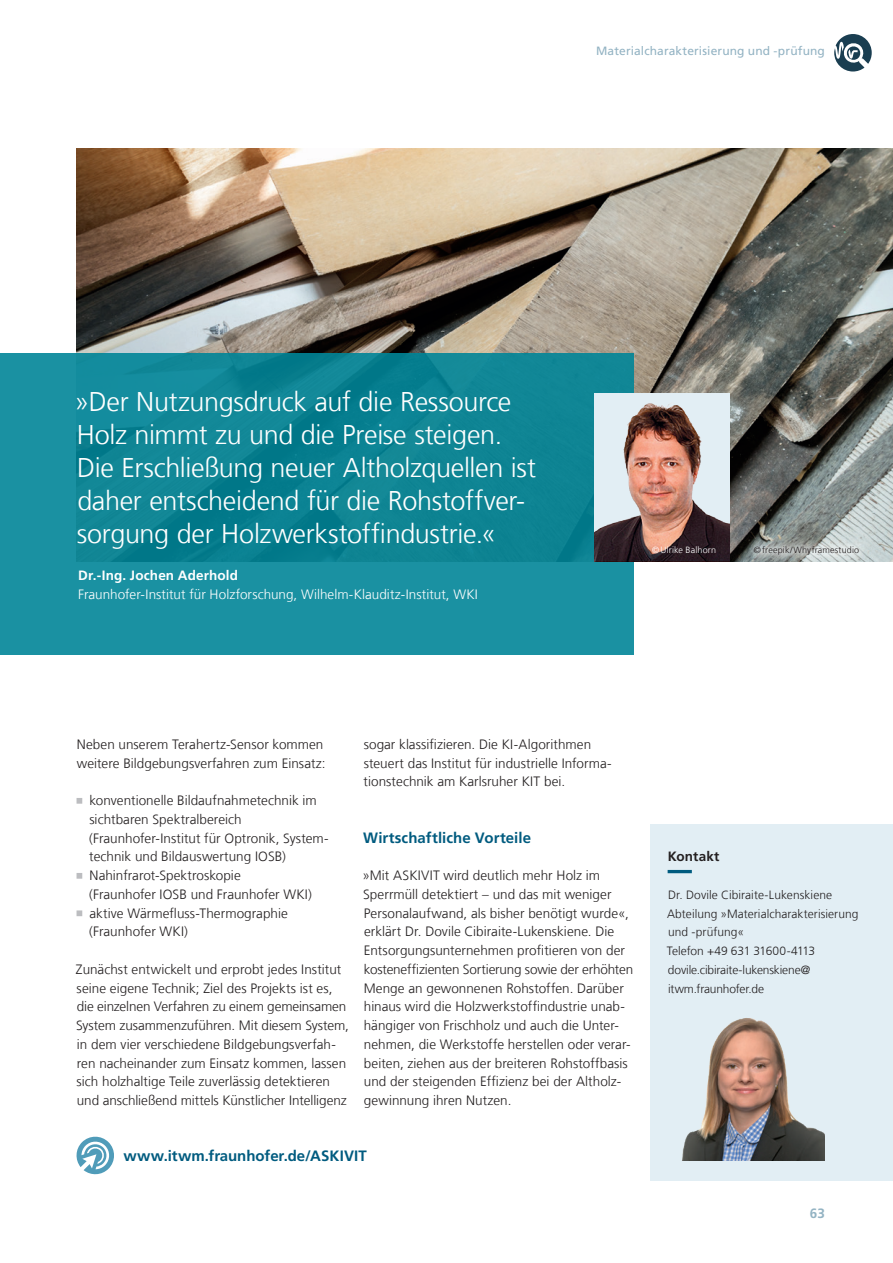
<style>
.page{position:relative;width:893px;height:1263px;background:#fff}
.page>*{position:absolute;margin:0;border:0;box-sizing:border-box;transform-origin:0 0}
.Hervorhebung_18pt_re{font:300 27px/33px "Frutiger LT Com";letter-spacing:-.01em;color:#fff}
.Zwischenueberschrift{font:700 15px "Frutiger LT Com";letter-spacing:.005em;color:#005b7f}
.Fliesstext_9_12_5_sc{font:300 13.5px/18.8px "Frutiger LT Com";color:#231f20}
.Aufzaehlung_9_12_5_s{font:300 13.5px/18.8px "Frutiger LT Com";color:#231f20}
.Zitat_Autor_Info_9_1{font:300 13.5px "Frutiger LT Com";letter-spacing:.005em;color:#fff}
.Zitat_Autor_9_12_5_w{font:700 13.5px "Frutiger LT Com";letter-spacing:.01em;color:#fff}
.Infokasten_klein_Ueb{font:700 13.5px "Frutiger LT Com";letter-spacing:.005em;color:#231f20}
.t1{font:700 13.5px "Frutiger LT Com";color:#93b3c3}
.Infokasten_klein_Fli{font:300 12px/18.8px "Frutiger LT Com";color:#231f20}
.Kolumne{font:12px "Frutiger LT Com";letter-spacing:.01em;color:#93b3c3}
._12_Grafiktext{font:300 9px "Frutiger LT Com";letter-spacing:.015em;color:#231f20}
._12_Grafiktext-2{font:300 9px "Frutiger LT Com";letter-spacing:.02em;color:#fff}
</style>
<div class="page">
<img style="left:77px;top:149px;width:816px;height:412px">
<svg style="left:76px;top:1136px;width:38px;height:39px"></svg>
<svg style="left:77px;top:798px;width:6px;height:6px"></svg>
<svg style="left:77px;top:873px;width:6px;height:6px"></svg>
<svg style="left:77px;top:910px;width:6px;height:6px"></svg>
<svg style="left:0;top:353px;width:634px;height:302px;background:#128899"></svg>
<div style="left:651px;top:824px;width:242px;height:356px;background:#e2eef4"></div>
<svg style="left:668px;top:870px;width:24px;height:3px"></svg>
<img style="left:682px;top:1018px;width:143px;height:142px">
<svg style="left:834px;top:34px;width:38px;height:38px"></svg>
<img style="left:594px;top:393px;width:135px;height:168px">
<svg style="left:745px;top:537px;width:122px;height:25px;background:#adb4b2"></svg>
<p class="Kolumne" style="left:596px;top:44px;width:230px">Materialcharakterisierung und -prüfung</p>
<p class="Hervorhebung_18pt_re" style="left:75px;top:386px;width:463px">»Der Nutzungsdruck auf die Ressource Holz nimmt zu und die Preise steigen.<br>Die Erschließung neuer Altholzquellen ist daher entscheidend für die Rohstoffver&shy;sorgung der Holzwerkstoffindustrie.«</p>
<p class="Zitat_Autor_9_12_5_w" style="left:78px;top:567px;width:161px">Dr.-Ing. Jochen Aderhold</p>
<p class="Zitat_Autor_Info_9_1" style="left:78px;top:586px;width:401px">Fraunhofer-Institut für Holzforschung, Wilhelm-Klauditz-Institut, WKI</p>
<p class="_12_Grafiktext-2" style="left:652px;top:544px;width:65px">©Ulrike Balhorn</p>
<p class="_12_Grafiktext" style="left:754px;top:544px;width:107px">©freepik/Whyframestudio</p>
<p class="Fliesstext_9_12_5_sc" style="left:77px;top:735px;width:250px">Neben unserem Terahertz-Sensor kommen weitere Bildgebungsverfahren zum Einsatz:</p>
<p class="Aufzaehlung_9_12_5_s" style="left:89px;top:791px;width:241px">konventionelle Bildaufnahmetechnik im sichtbaren Spektralbereich (Fraunhofer-Institut für Optronik, System&shy;technik und Bildauswertung IOSB)</p>
<p class="Aufzaehlung_9_12_5_s" style="left:89px;top:866px;width:224px">Nahinfrarot-Spektroskopie<br>(Fraunhofer IOSB und Fraunhofer WKI)</p>
<p class="Aufzaehlung_9_12_5_s" style="left:89px;top:904px;width:200px">aktive Wärmefluss-Thermographie (Fraunhofer WKI)</p>
<p class="Fliesstext_9_12_5_sc" style="left:76px;top:960px;width:274px">Zunächst entwickelt und erprobt jedes Institut seine eigene Technik; Ziel des Projekts ist es, die einzelnen Verfahren zu einem gemeinsamen System zusammenzuführen. Mit diesem System, in dem vier verschiedene Bildgebungsverfah&shy;ren nacheinander zum Einsatz kommen, lassen sich holzhaltige Teile zuverlässig detektieren und anschließend mittels Künstlicher Intelligenz</p>
<p class="Fliesstext_9_12_5_sc" style="left:364px;top:735px;width:249px">sogar klassifizieren. Die KI-Algorithmen steuert das Institut für industrielle Informa&shy;tionstechnik am Karlsruher KIT bei.</p>
<p class="Zwischenueberschrift" style="left:363px;top:829px;width:169px">Wirtschaftliche Vorteile</p>
<p class="Fliesstext_9_12_5_sc" style="left:363px;top:866px;width:272px">»Mit ASKIVIT wird deutlich mehr Holz im Sperrmüll detektiert – und das mit weniger Personalaufwand, als bisher benötigt wurde«, erklärt Dr. Dovile Cibiraite-Lukenskiene. Die Entsorgungsunternehmen profitieren von der kosteneffizienten Sortierung sowie der erhöhten Menge an gewonnenen Rohstoffen. Darüber hinaus wird die Holzwerkstoffindustrie unab&shy;hängiger von Frischholz und auch die Unter&shy;nehmen, die Werkstoffe herstellen oder verar&shy;beiten, ziehen aus der breiteren Rohstoffbasis und der steigenden Effizienz bei der Altholz&shy;gewinnung ihren Nutzen.</p>
<p class="Zwischenueberschrift" style="left:123px;top:1147px;width:245px">www.itwm.fraunhofer.de/ASKIVIT</p>
<p class="Infokasten_klein_Ueb" style="left:668px;top:849px;width:53px">Kontakt</p>
<p class="Infokasten_klein_Fli" style="left:668px;top:885px;width:166px">Dr. Dovile Cibiraite-Lukenskiene</p>
<p class="Infokasten_klein_Fli" style="left:667px;top:904px;width:193px">Abteilung »Materialcharakterisierung und -prüfung«</p>
<p class="Infokasten_klein_Fli" style="left:667px;top:942px;width:150px">Telefon +49 631 31600-4113</p>
<p class="Infokasten_klein_Fli" style="left:668px;top:960px;width:144px">dovile.cibiraite-lukenskiene@ itwm.fraunhofer.de</p>
<p class="t1" style="left:810px;top:1205px;width:17px">63</p>
</div>
